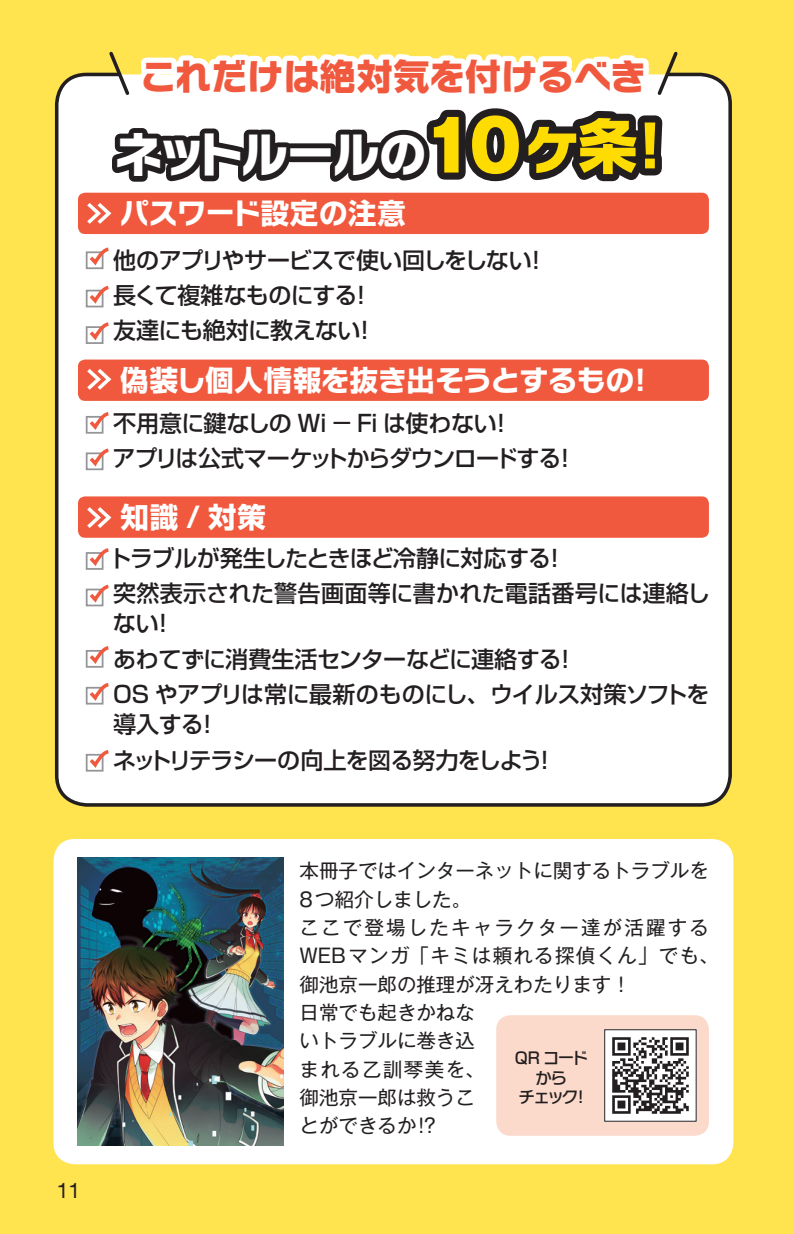
<style>
.page{position:relative;width:794px;height:1234px;background:#fff}
.page>*{position:absolute;margin:0;border:0;box-sizing:border-box;transform-origin:0 0}
.t1{font:800 69px "Gothic MB101 Pro";color:#ffdc01}
.t2{font:800 58.25px "Typelabo N Std";color:#ffdc01}
.t3{font:800 58.25px "Shin Go Pro";color:#ffdc01}
.t4{font:800 46.5px "Typelabo N Std";letter-spacing:-.045em;color:#fff}
.t5{font:800 35.5px "Typelabo N Std";letter-spacing:.035em;color:#f0593e}
.t6{font:700 28.25px "Typelabo N Std";letter-spacing:.01em;color:#fff}
.t7{font:700 28.25px "Shin Go Pro";color:#fff}
.t8{font:500 23px/35.5px "Shin Go Pro";letter-spacing:-.025em;color:#231f20}
.t9{font:500 23px "Shin Go Pro";letter-spacing:-.05em;color:#231f20}
.t10{font:21.25px "Helvetica Neue LT Std";color:#231f20}
.t11{font:19.5px/28.2px "Gothic MB101 Pro";color:#231f20}
.t12{font:500 16px/19.5px "Typelabo N Std";letter-spacing:-.075em;color:#231f20;text-align:center}
.t13{font:500 16px "Shin Go Pro";color:#231f20}
.s1{font-family:"Shin Go Pro"}
</style>
<div class="page">
<div style="left:0;top:0;width:794px;height:1233px;background:#ffe34f"></div>
<div style="left:54px;top:838px;width:679px;height:325px;background:#fff;border-radius:21px"></div>
<div style="left:57px;top:74px;width:673px;height:730px;background:#fff;border-radius:30px"></div>
<div style="left:55px;top:73px;width:677px;height:733px;border:4px solid #231f20;border-radius:30px"></div>
<img style="left:78px;top:857px;width:206px;height:287px">
<div style="left:496px;top:1014px;width:213px;height:121px;background:#fcdacb;border-radius:14px"></div>
<img style="left:606px;top:1031px;width:88px;height:88px">
<div style="left:604px;top:1029px;width:92px;height:92px;border:1px solid #231f20"></div>
<div style="left:78px;top:193px;width:631px;height:41px;background:#f0593e;border-radius:7px"></div>
<div style="left:78px;top:359px;width:631px;height:42px;background:#f0593e;border-radius:7px"></div>
<div style="left:78px;top:496px;width:631px;height:41px;background:#f0593e;border-radius:7px"></div>
<svg style="left:86px;top:247px;width:23px;height:23px"></svg>
<svg style="left:86px;top:285px;width:23px;height:23px"></svg>
<svg style="left:86px;top:412px;width:23px;height:22px"></svg>
<svg style="left:86px;top:548px;width:23px;height:22px"></svg>
<svg style="left:86px;top:322px;width:23px;height:22px"></svg>
<svg style="left:86px;top:448px;width:23px;height:23px"></svg>
<svg style="left:86px;top:750px;width:23px;height:22px"></svg>
<svg style="left:86px;top:646px;width:23px;height:22px"></svg>
<svg style="left:83px;top:51px;width:597px;height:173px"></svg>
<svg style="left:87px;top:369px;width:25px;height:21px"></svg>
<svg style="left:87px;top:507px;width:25px;height:21px"></svg>
<svg style="left:86px;top:584px;width:23px;height:23px"></svg>
<svg style="left:86px;top:683px;width:23px;height:22px"></svg>
<p class="t10" style="left:57px;top:1177px;width:25px">11</p>
<h3 class="t5" style="left:141px;top:50px;width:506px">これだけは<span class="s1">絶対気</span>を<span class="s1">付</span>けるべき</h3>
<h3 class="t4" style="left:115px;top:121px;width:312px">ネットルールの</h3>
<h1 class="t1" style="left:424px;top:88px;width:99px">10</h1>
<h2 class="t2" style="left:523px;top:103px;width:116px">ヶ<span class="s1">条</span></h2>
<h2 class="t3" style="left:621px;top:100px;width:60px">!</h2>
<p class="t6" style="left:120px;top:193px;width:287px">パスワード<span class="s1">設定</span>の<span class="s1">注意</span></p>
<p class="t8" style="left:349px;top:239px;width:184px;text-indent:-236px">他のアプリやサービスで使い回しをしない!</p>
<p class="t8" style="left:524px;top:239px;width:25px">!</p>
<p class="t8" style="left:353px;top:274px;width:25px;text-indent:-240px">長くて複雑なものにする!</p>
<p class="t8" style="left:113px;top:310px;width:249px">友達にも絶対に教えない</p>
<p class="t6" style="left:120px;top:359px;width:515px"><span class="s1">偽装</span>し<span class="s1">個人情報</span>を<span class="s1">抜</span>き<span class="s1">出</span>そうとするもの</p>
<p class="t8" style="left:489px;top:402px;width:25px">!</p>
<p class="t7" style="left:626px;top:358px;width:30px">!</p>
<p class="t8" style="left:113px;top:402px;width:385px">不用意に鍵なしの Wi − Fi は使わない</p>
<p class="t9" style="left:113px;top:439px;width:450px">アプリは公式マーケットからダウンロードする</p>
<p class="t7" style="left:120px;top:494px;width:147px">知識 / 対策</p>
<p class="t8" style="left:543px;top:537px;width:25px">!</p>
<p class="t8" style="left:553px;top:438px;width:25px">!</p>
<p class="t8" style="left:108px;top:537px;width:603px">トラブルが発生したときほど冷静に対応する<br>突然表示された警告画面等に書かれた電話番号には連絡し</p>
<p class="t8" style="left:151px;top:603px;width:25px">!</p>
<p class="t8" style="left:113px;top:603px;width:47px">ない</p>
<p class="t8" style="left:113px;top:638px;width:598px">あわてずに消費生活センターなどに連絡する<br>OS やアプリは常に最新のものにし、ウイルス対策ソフトを</p>
<p class="t8" style="left:196px;top:704px;width:25px">!</p>
<p class="t8" style="left:554px;top:638px;width:25px">!</p>
<p class="t8" style="left:113px;top:704px;width:92px">導入する</p>
<p class="t8" style="left:113px;top:739px;width:431px">ネットリテラシーの向上を図る努力をしよう</p>
<p class="t8" style="left:533px;top:739px;width:25px">!</p>
<p class="t11" style="left:299px;top:853px;width:421px">本冊子ではインターネットに関するトラブルを<br>8つ紹介しました。<br>ここで登場したキャラクター達が活躍する<br>WEBマンガ「キミは頼れる探偵くん」でも、御池京一郎の推理が冴えわたります!</p>
<p class="t11" style="left:299px;top:995px;width:187px">日常でも起きかねないトラブルに巻き込まれる乙訓琴美を、御池京一郎は救うことができるか ?!</p>
<p class="t12" style="left:515px;top:1046px;width:75px"><span class="s1">QR</span> コードから</p>
<p class="t13" style="left:573px;top:1083px;width:17px">!</p>
<p class="t12" style="left:518px;top:1085px;width:61px">チェック</p>
</div>
